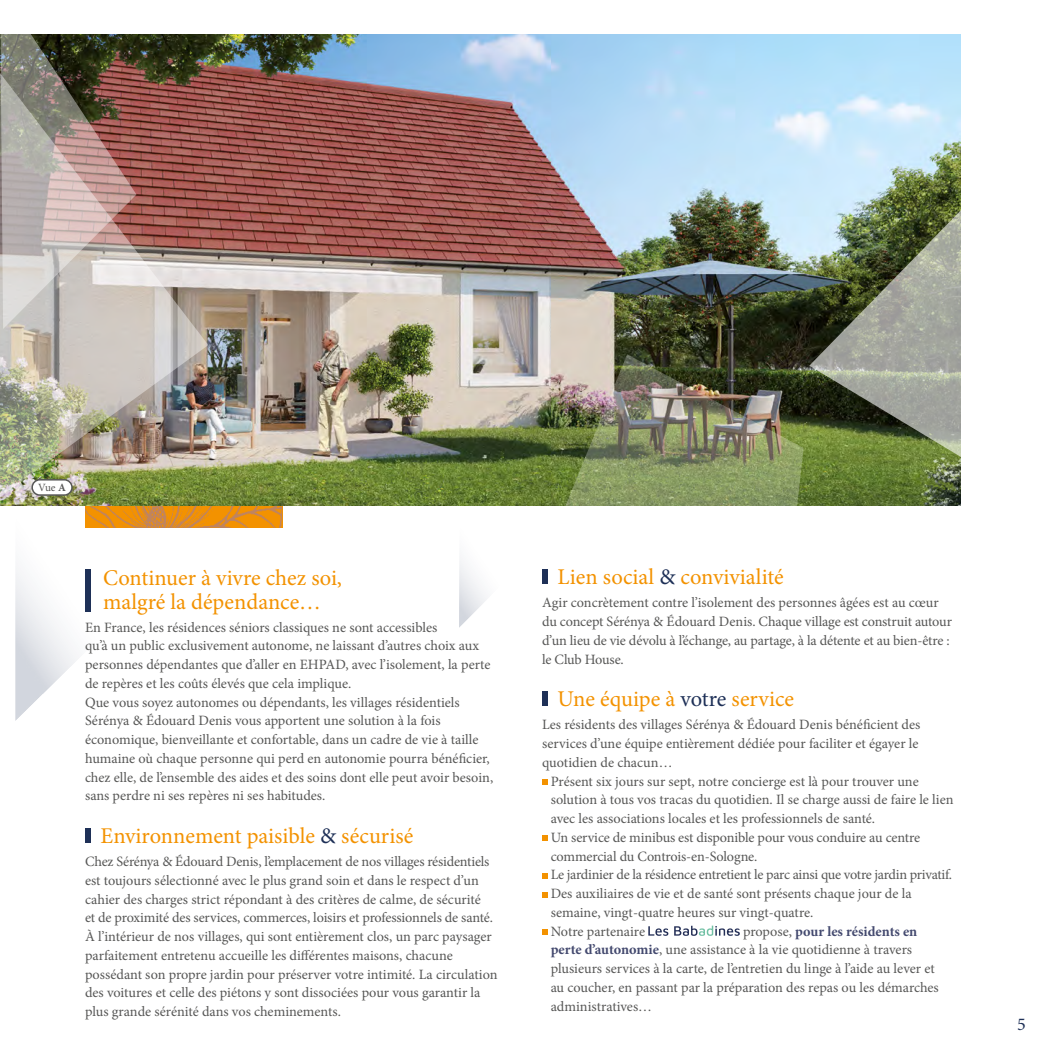
<style>
.page{position:relative;width:1063px;height:1063px;background:#fff}
.page>*{position:absolute;margin:0;border:0;box-sizing:border-box;transform-origin:0 0}
.t1{font:22.5px/24px "Minion Pro";color:#f39200}
.t2{font:18px "Minion Pro";color:#1e3057}
.t3{font:14.25px/18.8px "Minion Pro";letter-spacing:-.005em;color:#575756}
.t4{font:11.1px "Minion Pro";color:#575756}
.s1{font-weight:700}
.s2{color:#1e3057}
.s3{font-weight:700;color:#444a6f}
</style>
<div class="page">
<img style="left:107px;top:506px;width:176px;height:21px">
<img style="left:0;top:34px;width:961px;height:472px">
<img style="left:0;top:34px;width:136px;height:31px">
<img style="left:0;top:65px;width:208px;height:436px">
<img style="left:514px;top:354px;width:290px;height:230px">
<img style="left:809px;top:196px;width:152px;height:282px">
<svg style="left:15px;top:492px;width:92px;height:229px"></svg>
<svg style="left:459px;top:560px;width:28px;height:68px"></svg>
<div style="left:32px;top:480px;width:40px;height:15px;background:#fff;border-radius:8px"></div>
<div style="left:31px;top:479px;width:42px;height:17px;border:2px solid #575756;border-radius:8px"></div>
<div style="left:85px;top:570px;width:5px;height:42px;background:#1e3057"></div>
<div style="left:85px;top:828px;width:5px;height:15px;background:#1e3057"></div>
<div style="left:542px;top:569px;width:5px;height:15px;background:#1e3057"></div>
<div style="left:542px;top:691px;width:5px;height:15px;background:#1e3057"></div>
<svg style="left:542px;top:780px;width:5px;height:5px"></svg>
<svg style="left:542px;top:836px;width:5px;height:5px"></svg>
<svg style="left:542px;top:873px;width:5px;height:6px"></svg>
<svg style="left:542px;top:892px;width:5px;height:5px"></svg>
<svg style="left:542px;top:930px;width:5px;height:5px"></svg>
<svg style="left:648px;top:926px;width:20px;height:10px"></svg>
<svg style="left:674px;top:926px;width:66px;height:10px"></svg>
<p class="t4" style="left:38px;top:480px;width:29px">Vue <span class="s1">A</span></p>
<h1 class="t1" style="left:103px;top:566px;width:240px">Continuer à vivre chez soi, malgré la dépendance…</h1>
<p class="t3" style="left:85px;top:618px;width:410px">En France, les résidences séniors classiques ne sont accessibles<br>qu’à un public exclusivement autonome, ne laissant d’autres choix aux personnes dépendantes que d’aller en EHPAD, avec l’isolement, la perte de repères et les coûts élevés que cela implique.<br>Que vous soyez autonomes ou dépendants, les villages résidentiels Sérénya &amp; Édouard Denis vous apportent une solution à la fois économique, bienveillante et confortable, dans un cadre de vie à taille humaine où chaque personne qui perd en autonomie pourra bénéficier, chez elle, de l’ensemble des aides et des soins dont elle peut avoir besoin, sans perdre ni ses repères ni ses habitudes.</p>
<h1 class="t1" style="left:101px;top:824px;width:314px">Environnement paisible <span class="s2">&amp;</span> sécurisé</h1>
<p class="t3" style="left:85px;top:852px;width:414px">Chez Sérénya &amp; Édouard Denis, l’emplacement de nos villages résidentiels est toujours sélectionné avec le plus grand soin et dans le respect d’un cahier des charges strict répondant à des critères de calme, de sécurité<br>et de proximité des services, commerces, loisirs et professionnels de santé.<br>À l’intérieur de nos villages, qui sont entièrement clos, un parc paysager parfaitement entretenu accueille les différentes maisons, chacune possédant son propre jardin pour préserver votre intimité. La circulation des voitures et celle des piétons y sont dissociées pour vous garantir la plus grande sérénité dans vos cheminements.</p>
<h1 class="t1" style="left:558px;top:565px;width:228px">Lien social <span class="s2">&amp;</span> convivialité</h1>
<p class="t3" style="left:542px;top:594px;width:411px">Agir concrètement contre l’isolement des personnes âgées est au cœur du concept Sérénya &amp; Édouard Denis. Chaque village est construit autour d’un lieu de vie dévolu à l’échange, au partage, à la détente et au bien-être : le Club House.</p>
<h1 class="t1" style="left:558px;top:687px;width:238px">Une équipe à <span class="s2">votre</span> service</h1>
<p class="t3" style="left:542px;top:716px;width:380px">Les résidents des villages Sérénya &amp; Édouard Denis bénéficient des</p>
<p class="t3" style="left:542px;top:734px;width:378px">services d’une équipe entièrement dédiée pour faciliter et égayer le</p>
<p class="t3" style="left:542px;top:753px;width:132px">quotidien de chacun…</p>
<p class="t3" style="left:551px;top:772px;width:370px">Présent six jours sur sept, notre concierge est là pour trouver une</p>
<p class="t3" style="left:551px;top:791px;width:404px">solution à tous vos tracas du quotidien. Il se charge aussi de faire le lien</p>
<p class="t3" style="left:551px;top:809px;width:326px">avec les associations locales et les professionnels de santé.</p>
<p class="t3" style="left:551px;top:828px;width:371px">Un service de minibus est disponible pour vous conduire au centre</p>
<p class="t3" style="left:551px;top:847px;width:208px">commercial du Controis-en-Sologne.</p>
<p class="t3" style="left:551px;top:866px;width:403px">Le jardinier de la résidence entretient le parc ainsi que votre jardin privatif.</p>
<p class="t3" style="left:551px;top:884px;width:362px">Des auxiliaires de vie et de santé sont présents chaque jour de la</p>
<p class="t3" style="left:551px;top:903px;width:264px">semaine, vingt-quatre heures sur vingt-quatre.</p>
<p class="t3" style="left:551px;top:922px;width:96px">Notre partenaire</p>
<p class="t3" style="left:551px;top:922px;width:390px;text-indent:192px">propose, <span class="s3">pour les résidents en perte d’autonomie</span>, une assistance à la vie quotidienne à travers plusieurs services à la carte, de l’entretien du linge à l’aide au lever et au coucher, en passant par la préparation des repas ou les démarches administratives…</p>
<p class="t2" style="left:1017px;top:1013px;width:10px">5</p>
</div>
